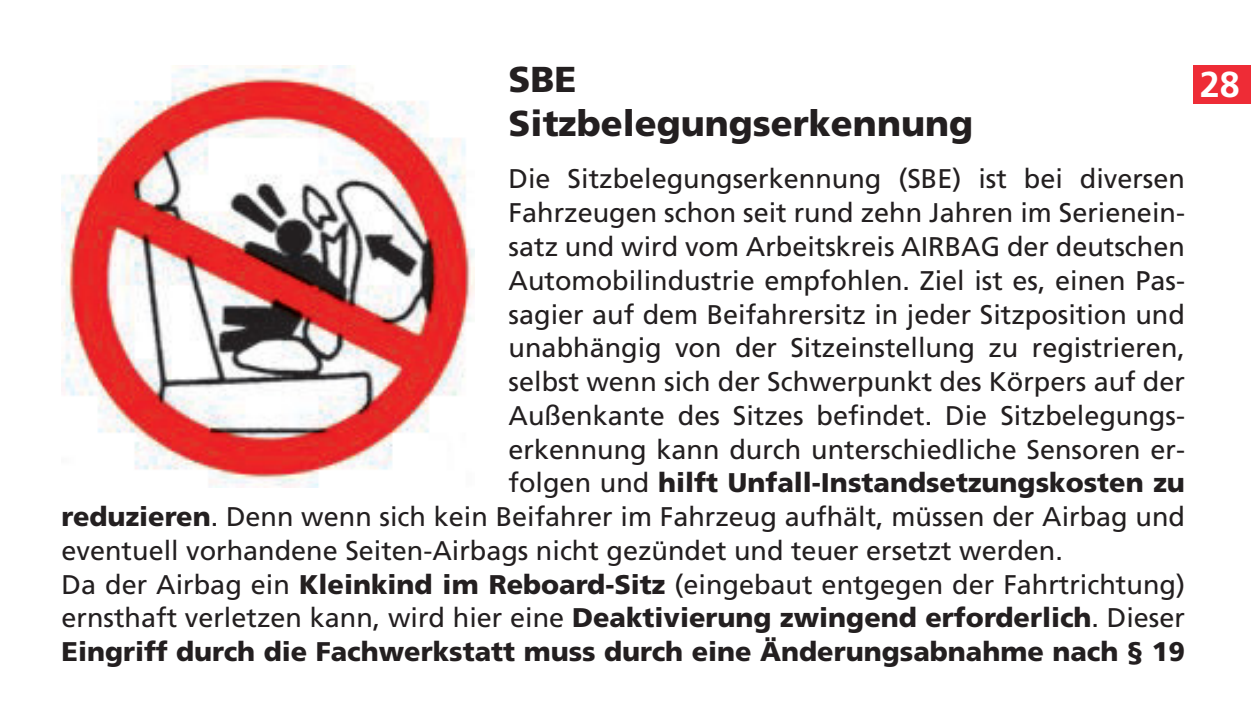
<style>
.page{position:relative;width:1251px;height:723px;background:#fff}
.page>*{position:absolute;margin:0;border:0;box-sizing:border-box;transform-origin:0 0}
.t1{font:900 36px/43.5px "Frutiger";color:#231f20}
.t2{font:700 36px "Frutiger";color:#fff}
.t3{font:27px "Frutiger";color:#231f20}
.t4{font:900 27px "Frutiger";color:#231f20}
.s1{font-weight:400}
.s2{font-weight:900}
</style>
<div class="page">
<img style="left:62px;top:65px;width:412px;height:422px">
<div style="left:1193px;top:65px;width:57px;height:38px;background:#ee2c36"></div>
<p class="t1" style="left:508px;top:61px;width:466px">SBE<br>Sitzbelegungserkennung</p>
<p class="t3" style="left:508px;top:168px;width:677px">Die Sitzbelegungserkennung (SBE) ist bei diversen</p>
<p class="t3" style="left:508px;top:202px;width:677px">Fahrzeugen schon seit rund zehn Jahren im Serienein-</p>
<p class="t3" style="left:508px;top:236px;width:677px">satz und wird vom Arbeitskreis AIRBAG der deutschen</p>
<p class="t3" style="left:508px;top:269px;width:677px">Automobilindustrie empfohlen. Ziel ist es, einen Pas-</p>
<p class="t3" style="left:508px;top:303px;width:677px">sagier auf dem Beifahrersitz in jeder Sitzposition und</p>
<p class="t3" style="left:508px;top:337px;width:677px">unabhängig von der Sitzeinstellung zu registrieren,</p>
<p class="t3" style="left:508px;top:371px;width:677px">selbst wenn sich der Schwerpunkt des Körpers auf der</p>
<p class="t3" style="left:508px;top:404px;width:677px">Außenkante des Sitzes befindet. Die Sitzbelegungs-</p>
<p class="t3" style="left:508px;top:438px;width:677px">erkennung kann durch unterschiedliche Sensoren er-</p>
<p class="t4" style="left:508px;top:472px;width:677px"><span class="s1">folgen und</span> hilft Unfall-Instandsetzungskosten zu</p>
<p class="t3" style="left:62px;top:506px;width:1124px"><span class="s2">reduzieren</span>. Denn wenn sich kein Beifahrer im Fahrzeug aufhält, müssen der Airbag und</p>
<p class="t3" style="left:62px;top:539px;width:1002px">eventuell vorhandene Seiten-Airbags nicht gezündet und teuer ersetzt werden.</p>
<p class="t3" style="left:62px;top:573px;width:1124px">Da der Airbag ein <span class="s2">Kleinkind im Reboard-Sitz</span> (eingebaut entgegen der Fahrtrichtung)</p>
<p class="t3" style="left:62px;top:607px;width:1124px">ernsthaft verletzen kann, wird hier eine <span class="s2">Deaktivierung zwingend erforderlich</span>. Dieser</p>
<p class="t4" style="left:62px;top:641px;width:1124px">Eingriff durch die Fachwerkstatt muss durch eine Änderungsabnahme nach § 19</p>
<p class="t2" style="left:1199px;top:70px;width:42px">28</p>
</div>
